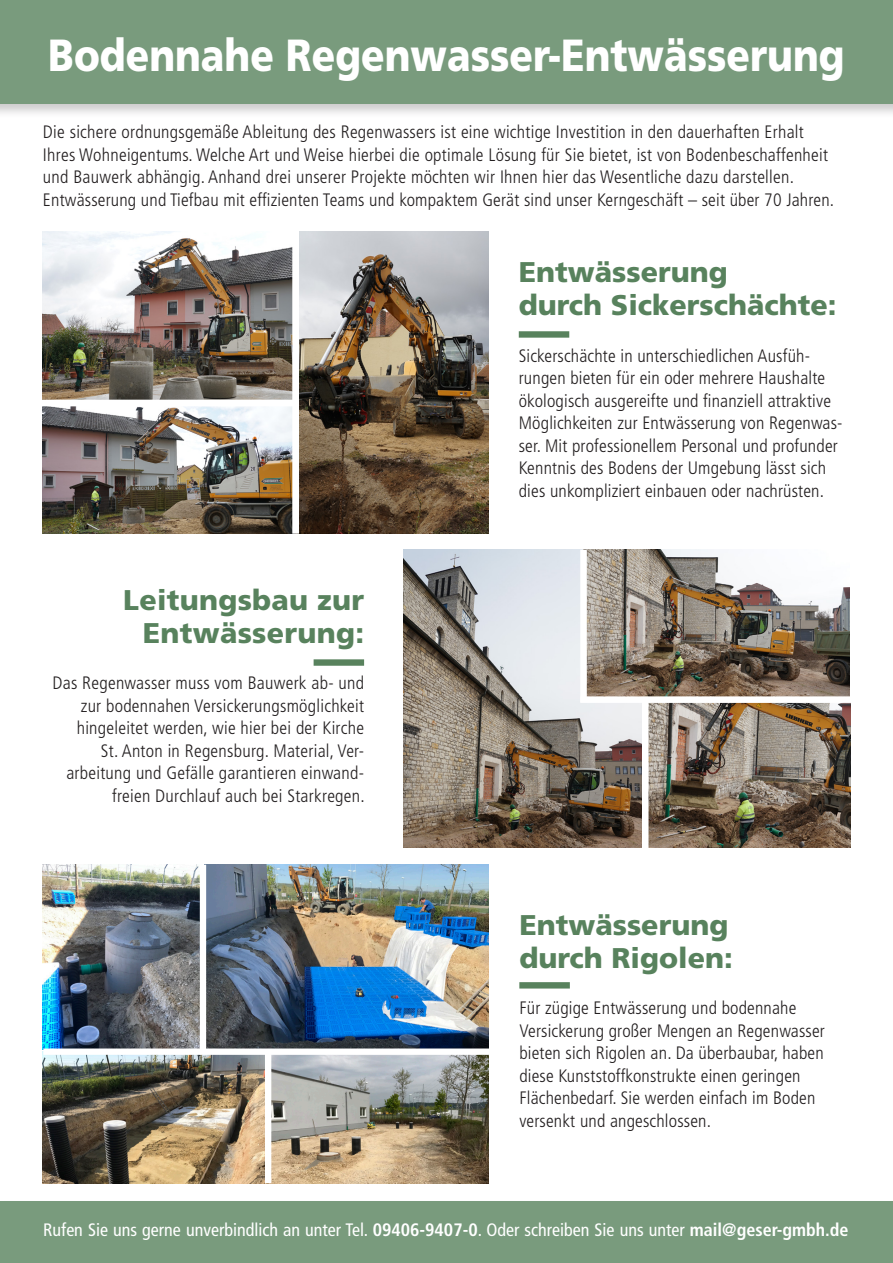
<style>
.page{position:relative;width:893px;height:1263px;background:#fff}
.page>*{position:absolute;margin:0;border:0;box-sizing:border-box;transform-origin:0 0}
.t1{font:900 45px "Frutiger";color:#fff;scale:.86 1}
.t2{font:900 28.5px/33px "Frutiger";color:#58825d}
.t3{font:300 condensed 18px/22.5px "Frutiger";letter-spacing:.01em;color:#231f20}
.t4{font:condensed 18px "Frutiger";color:#fff}
.s1{font-weight:700}
</style>
<div class="page">
<div style="left:0;top:0;width:893px;height:119px;background:#231f20;opacity:.3"></div>
<div style="left:0;top:0;width:893px;height:103px;background:#799b7d"></div>
<img style="left:43px;top:864px;width:157px;height:184px">
<img style="left:205px;top:864px;width:283px;height:184px">
<img style="left:43px;top:1055px;width:222px;height:128px">
<img style="left:271px;top:1055px;width:217px;height:128px">
<div style="left:200px;top:865px;width:6px;height:187px;background:#fff"></div>
<img style="left:403px;top:550px;width:239px;height:297px">
<img style="left:587px;top:550px;width:262px;height:146px">
<img style="left:648px;top:703px;width:202px;height:144px">
<div style="left:580px;top:550px;width:7px;height:152px;background:#fff"></div>
<div style="left:580px;top:696px;width:278px;height:7px;background:#fff"></div>
<img style="left:42px;top:232px;width:250px;height:168px">
<img style="left:42px;top:406px;width:250px;height:128px">
<img style="left:299px;top:232px;width:189px;height:302px">
<div style="left:519px;top:331px;width:50px;height:7px;background:#58825d"></div>
<div style="left:519px;top:982px;width:51px;height:6px;background:#58825d"></div>
<div style="left:314px;top:659px;width:50px;height:7px;background:#58825d"></div>
<div style="left:0;top:1201px;width:893px;height:62px;background:#799b7d"></div>
<p class="t1" style="left:48px;top:28px;width:928px">Bodennahe Regenwasser-Entwässerung</p>
<p class="t3" style="left:43px;top:121px;width:793px">Die sichere ordnungsgemäße Ableitung des Regenwassers ist eine wichtige Investition in den dauerhaften Erhalt Ihres Wohneigentums. Welche Art und Weise hierbei die optimale Lösung für Sie bietet, ist von Bodenbeschaffenheit und Bauwerk abhängig. Anhand drei unserer Projekte möchten wir Ihnen hier das Wesentliche dazu darstellen.<br>Entwässerung und Tiefbau mit effizienten Teams und kompaktem Gerät sind unser Kerngeschäft – seit über 70 Jahren.</p>
<p class="t2" style="left:123px;top:583px;width:242px;text-align:right">Leitungsbau zur<br>Entwässerung:</p>
<p class="t3" style="left:53px;top:672px;width:314px;text-align:right">Das Regenwasser muss vom Bauwerk ab- und zur bodennahen Versickerungsmöglichkeit hingeleitet werden, wie hier bei der Kirche<br>St. Anton in Regensburg. Material, Ver&shy;arbeitung und Gefälle garantieren einwand&shy;freien Durchlauf auch bei Starkregen.</p>
<p class="t2" style="left:519px;top:255px;width:319px">Entwässerung<br>durch Sickerschächte:</p>
<p class="t3" style="left:519px;top:345px;width:325px">Sickerschächte in unterschiedlichen Ausfüh&shy;rungen bieten für ein oder mehrere Haushalte ökologisch ausgereifte und finanziell attraktive Möglichkeiten zur Entwässerung von Regenwas&shy;ser. Mit professionellem Personal und profunder Kenntnis des Bodens der Umgebung lässt sich dies unkompliziert einbauen oder nachrüsten.</p>
<p class="t2" style="left:519px;top:908px;width:215px">Entwässerung durch Rigolen:</p>
<p class="t3" style="left:519px;top:997px;width:307px">Für zügige Entwässerung und bodennahe Versickerung großer Mengen an Regenwasser bieten sich Rigolen an. Da überbaubar, haben diese Kunststoffkonstrukte einen geringen Flächenbedarf. Sie werden einfach im Boden versenkt und angeschlossen.</p>
<p class="t4" style="left:43px;top:1219px;width:807px">Rufen Sie uns gerne unverbindlich an unter Tel. <span class="s1">09406-9407-0</span>. Oder schreiben Sie uns unter <span class="s1">mail@geser-gmbh.de</span></p>
</div>
